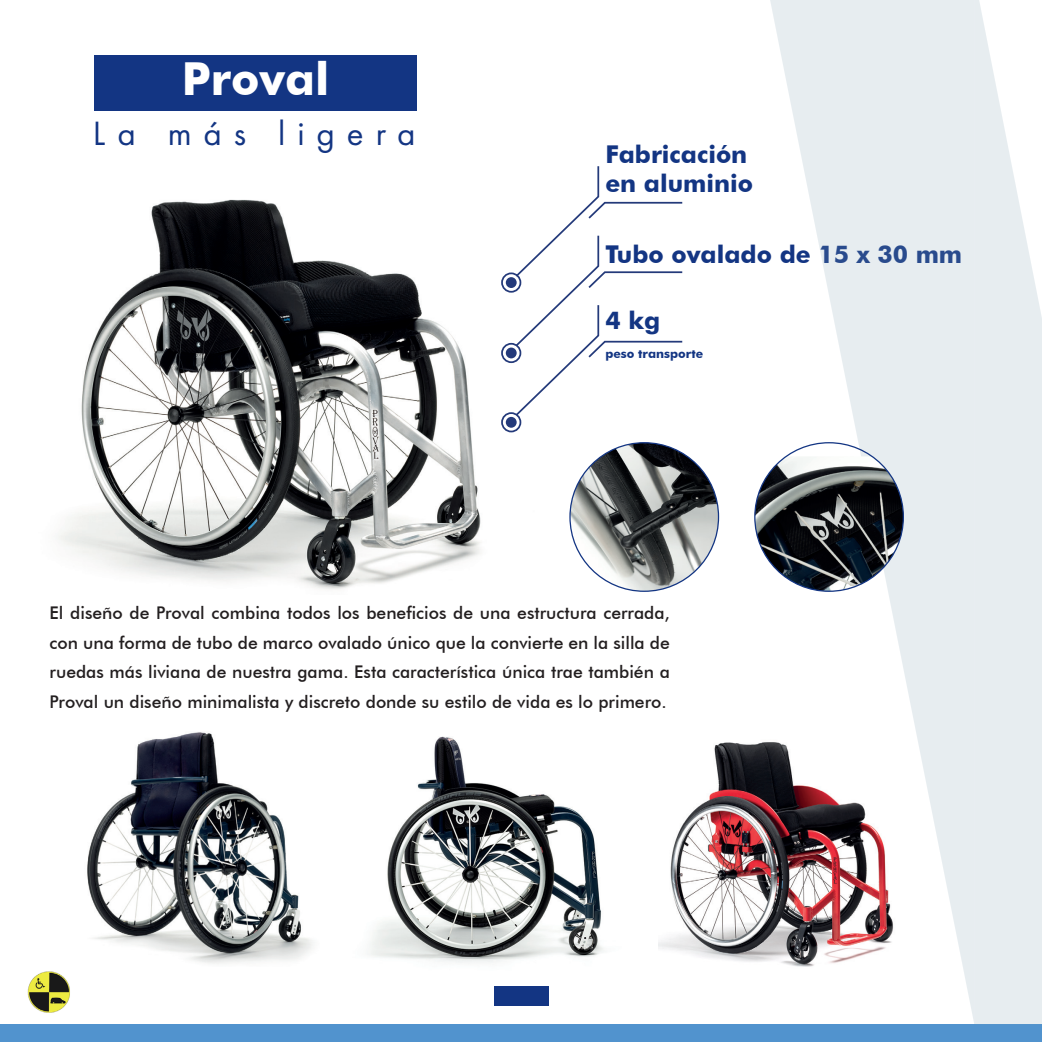
<style>
.page{position:relative;width:1042px;height:1042px;background:#fff}
.page>*{position:absolute;margin:0;border:0;box-sizing:border-box;transform-origin:0 0}
.Titel_Chair{font:700 45.5px "Futura BT";color:#fff}
.Titel_Chair_TYPE{font:35px "Futura PT";letter-spacing:.34em;color:#133583}
.Titel_inleiding_tekst{font:700 24.5px "Futura BT";color:#133583}
.Hoofdtekst{font:500 17.5px/29.8px "Futura BT";color:#231f20;text-align:justify}
.Titel_inleiding_tekst-2{font:700 12.25px "Futura BT";color:#133583}
</style>
<div class="page">
<div style="left:494px;top:986px;width:54px;height:19px;background:#133583"></div>
<img style="left:58px;top:199px;width:464px;height:391px">
<img style="left:87px;top:732px;width:226px;height:232px">
<img style="left:368px;top:736px;width:291px;height:227px">
<img style="left:659px;top:742px;width:108px;height:220px">
<div style="left:94px;top:55px;width:323px;height:56px;background:#133583"></div>
<div style="left:0;top:1024px;width:1042px;height:18px;background:#5193ce"></div>
<img style="left:27px;top:971px;width:43px;height:42px">
<svg style="left:974px;top:0;width:68px;height:1024px;fill:#e7edf0"></svg>
<svg style="left:767px;top:0;width:207px;height:1021px;fill:#e7edf0"></svg>
<img style="left:570px;top:443px;width:148px;height:148px;border-radius:73px">
<img style="left:755px;top:456px;width:148px;height:135px">
<div style="left:506px;top:277px;width:11px;height:11px;background:#243a7a;border-radius:50%"></div>
<div style="left:501px;top:272px;width:20px;height:21px;border:2px solid #243a7a;border-radius:50%"></div>
<div style="left:506px;top:347px;width:11px;height:11px;background:#243a7a;border-radius:50%"></div>
<div style="left:501px;top:343px;width:20px;height:20px;border:2px solid #243a7a;border-radius:50%"></div>
<div style="left:506px;top:417px;width:11px;height:11px;background:#243a7a;border-radius:50%"></div>
<div style="left:501px;top:412px;width:20px;height:20px;border:2px solid #243a7a;border-radius:50%"></div>
<svg style="left:514px;top:166px;width:169px;height:251px"></svg>
<p class="Titel_Chair" style="left:182px;top:51px;width:149px">Proval</p>
<p class="Titel_Chair_TYPE" style="left:93px;top:112px;width:324px">La más ligera</p>
<p class="Titel_inleiding_tekst" style="left:605px;top:139px;width:143px">Fabricación</p>
<p class="Titel_inleiding_tekst" style="left:605px;top:169px;width:149px">en aluminio</p>
<p class="Titel_inleiding_tekst" style="left:605px;top:239px;width:358px">Tubo ovalado de 15 x 30 mm</p>
<p class="Titel_inleiding_tekst" style="left:605px;top:306px;width:56px">4 kg</p>
<p class="Titel_inleiding_tekst-2" style="left:605px;top:346px;width:99px">peso transporte</p>
<p class="Hoofdtekst" style="left:50px;top:597px;width:622px">El diseño de Proval combina todos los beneficios de una estructura cerrada, con una forma de tubo de marco ovalado único que la convierte en la silla de ruedas más liviana de nuestra gama. Esta característica única trae también a Proval un diseño minimalista y discreto donde su estilo de vida es lo primero.</p>
</div>
